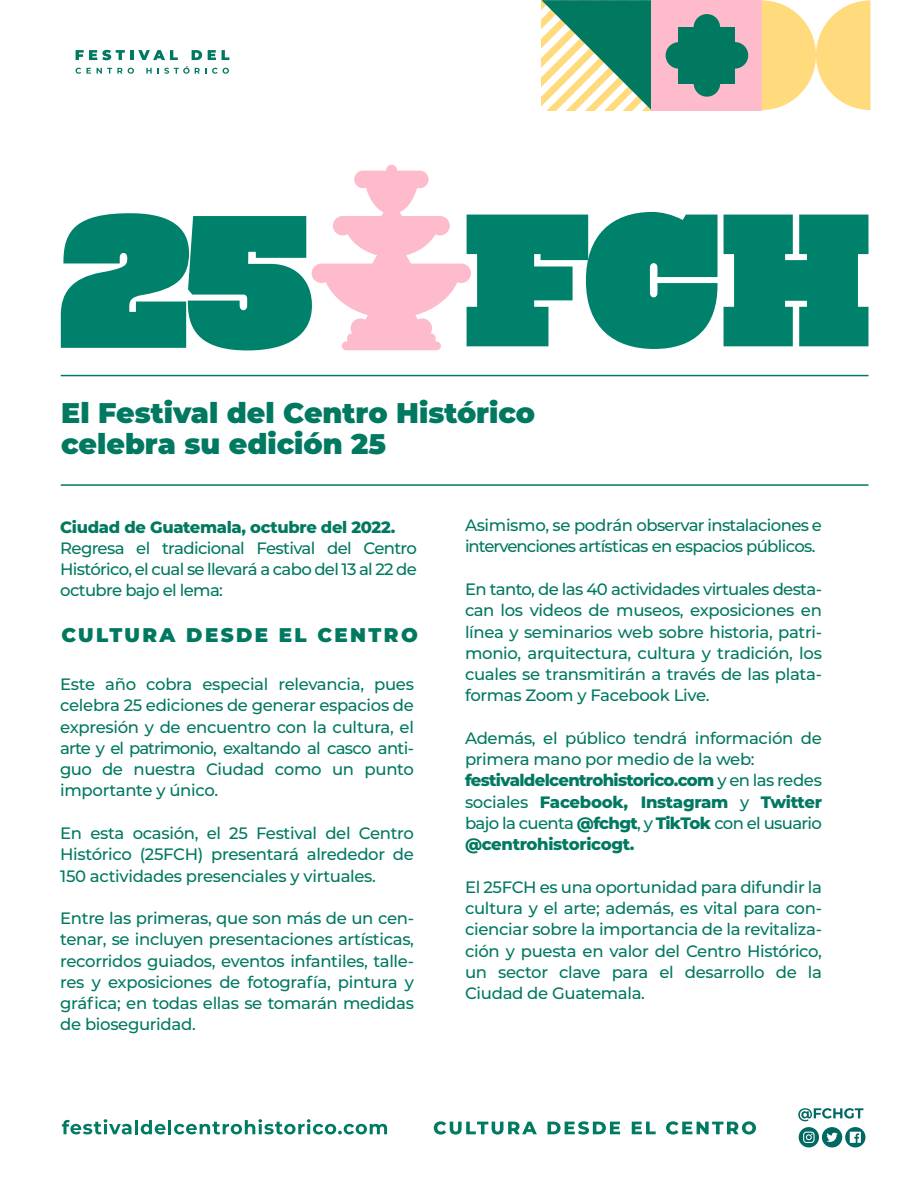
<style>
.page{position:relative;width:918px;height:1188px;background:#fff}
.page>*{position:absolute;margin:0;border:0;box-sizing:border-box;transform-origin:0 0}
.t1{font:900 28.5px/31px "Montserrat";color:#007960}
.t2{font:900 19.8px "Montserrat";letter-spacing:.12em;color:#007960}
.t3{font:500 16.5px/21.3px "Montserrat";letter-spacing:-.02em;color:#007960;text-align:justify}
.t4{font:500 16.5px/21.3px "Montserrat";letter-spacing:-.04em;color:#007960}
.t5{font:800 16.35px "Montserrat";letter-spacing:-.02em;color:#007960}
.s1{font-weight:800}
</style>
<div class="page">
<svg style="left:724px;top:215px;width:144px;height:131px;background:#168c78"></svg>
<svg style="left:61px;top:165px;width:657px;height:185px"></svg>
<hr style="left:61px;top:484px;width:808px;height:2px;background:#007960">
<hr style="left:61px;top:375px;width:808px;height:1px;background:#007960">
<svg style="left:76px;top:50px;width:102px;height:10px"></svg>
<svg style="left:192px;top:50px;width:10px;height:10px"></svg>
<svg style="left:208px;top:50px;width:8px;height:10px"></svg>
<svg style="left:222px;top:50px;width:7px;height:10px"></svg>
<svg style="left:76px;top:68px;width:15px;height:6px"></svg>
<svg style="left:97px;top:68px;width:37px;height:6px"></svg>
<svg style="left:146px;top:68px;width:6px;height:6px"></svg>
<svg style="left:158px;top:66px;width:71px;height:8px"></svg>
<svg style="left:542px;top:0;width:109px;height:111px"></svg>
<div style="left:651px;top:0;width:111px;height:111px;background:#fdbbcb"></div>
<svg style="left:762px;top:0;width:108px;height:110px"></svg>
<div style="left:679px;top:27px;width:56px;height:56px;background:#007960"></div>
<div style="left:694px;top:14px;width:26px;height:27px;background:#007960;border-radius:50%"></div>
<div style="left:694px;top:70px;width:26px;height:27px;background:#007960;border-radius:50%"></div>
<div style="left:666px;top:42px;width:26px;height:27px;background:#007960;border-radius:50%"></div>
<div style="left:722px;top:42px;width:26px;height:27px;background:#007960;border-radius:50%"></div>
<svg style="left:62px;top:1119px;width:69px;height:15px"></svg>
<hr style="left:135px;top:1120px;width:3px;height:14px;background:#007b62">
<svg style="left:141px;top:1120px;width:25px;height:14px"></svg>
<hr style="left:168px;top:1120px;width:3px;height:14px;background:#007b62">
<svg style="left:174px;top:1119px;width:213px;height:15px"></svg>
<svg style="left:434px;top:1121px;width:103px;height:14px"></svg>
<svg style="left:547px;top:1121px;width:73px;height:14px"></svg>
<svg style="left:632px;top:1122px;width:24px;height:12px"></svg>
<svg style="left:666px;top:1121px;width:90px;height:14px"></svg>
<svg style="left:798px;top:1108px;width:65px;height:13px"></svg>
<svg style="left:799px;top:1127px;width:66px;height:20px"></svg>
<h1 class="t1" style="left:61px;top:395px;width:475px">El Festival del Centro Histórico celebra su edición 25</h1>
<p class="t5" style="left:60px;top:515px;width:337px">Ciudad de Guatemala, octubre del 2022.</p>
<p class="t3" style="left:60px;top:537px;width:358px">Regresa el tradicional Festival del Centro Histórico, el cual se llevará a cabo del 13 al 22 de octubre bajo el lema:</p>
<p class="t2" style="left:61px;top:621px;width:358px">CULTURA DESDE EL CENTRO</p>
<p class="t3" style="left:60px;top:673px;width:355px">Este año cobra especial relevancia, pues celebra 25 ediciones de generar espacios de expresión y de encuentro con la cultura, el arte y el patrimonio, exaltando al casco anti&shy;guo de nuestra Ciudad como un punto importante y único.</p>
<p class="t3" style="left:60px;top:822px;width:355px">En esta ocasión, el 25 Festival del Centro Histórico (25FCH) presentará alrededor de 150 actividades presenciales y virtuales.</p>
<p class="t3" style="left:60px;top:907px;width:355px">Entre las primeras, que son más de un cen&shy;tenar, se incluyen presentaciones artísticas, recorridos guiados, eventos infantiles, talle&shy;res y exposiciones de fotografía, pintura y gráfica; en todas ellas se tomarán medidas de bioseguridad.</p>
<p class="t4" style="left:465px;top:514px;width:358px">Asimismo, se podrán observar instalaciones e intervenciones artísticas en espacios públicos.</p>
<p class="t3" style="left:465px;top:578px;width:358px">En tanto, de las 40 actividades virtuales desta&shy;can los videos de museos, exposiciones en línea y seminarios web sobre historia, patri&shy;monio, arquitectura, cultura y tradición, los cuales se transmitirán a través de las plata&shy;formas Zoom y Facebook Live.</p>
<p class="t3" style="left:465px;top:727px;width:358px;text-align:left">Además, el público tendrá información de primera mano por medio de la web: <span class="s1">festivaldelcentrohistorico.com</span> y en las redes sociales <span class="s1">Facebook, Instagram</span> y <span class="s1">Twitter </span>bajo la cuenta <span class="s1">@fchgt</span>, y <span class="s1">TikTok</span> con el usuario <span class="s1">@centrohistoricogt.</span></p>
<p class="t3" style="left:465px;top:876px;width:358px">El 25FCH es una oportunidad para difundir la cultura y el arte; además, es vital para con&shy;cienciar sobre la importancia de la revitaliza&shy;ción y puesta en valor del Centro Histórico, un sector clave para el desarrollo de la Ciudad de Guatemala.</p>
</div>
